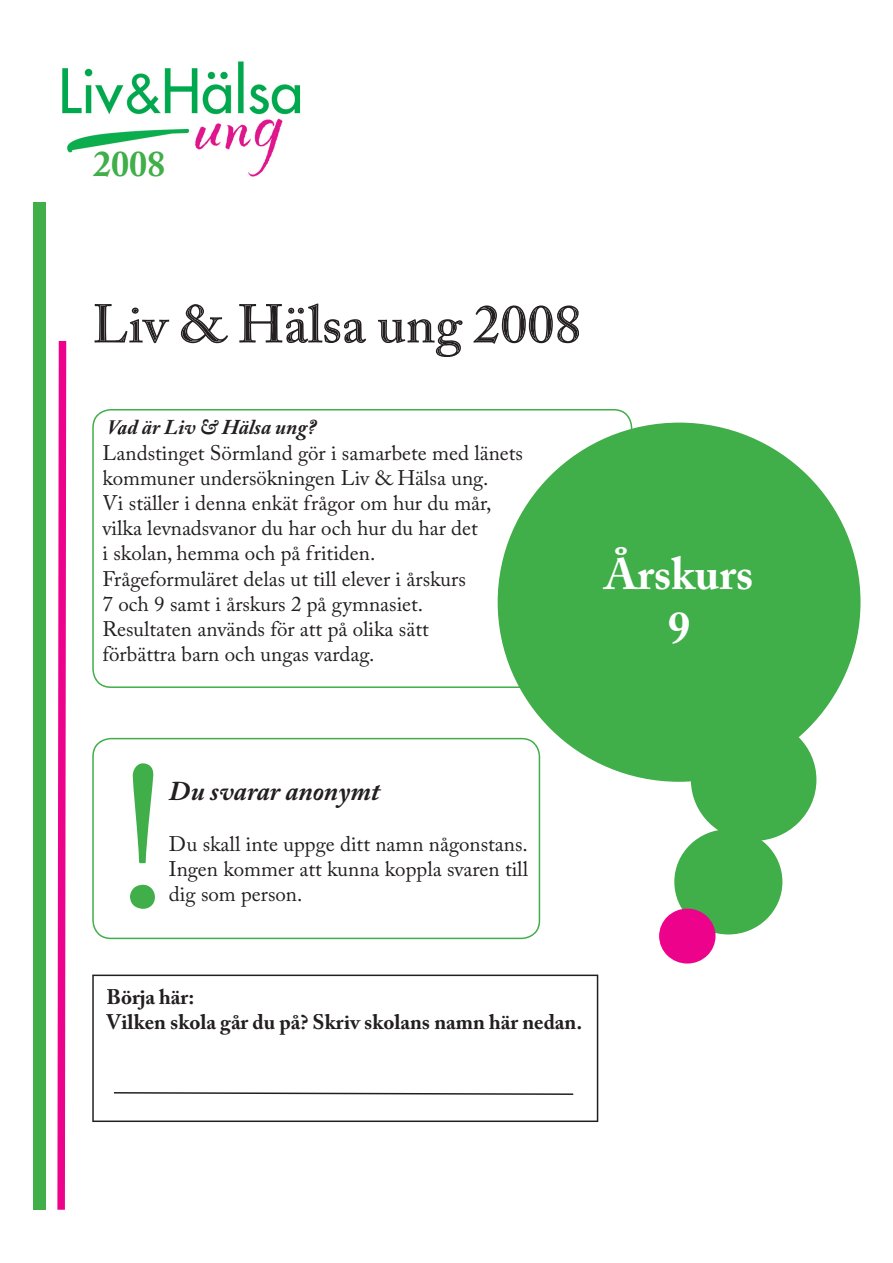
<style>
.page{position:relative;width:893px;height:1263px;background:#fff}
.page>*{position:absolute;margin:0;border:0;box-sizing:border-box;transform-origin:0 0}
.t1{font:209.25px "Adobe Caslon Pro";color:#40ae49}
.t2{font:600 54px "Adobe Caslon Pro";color:#231f20}
.t3{font:700 45px/54px "Adobe Caslon Pro";color:#fff;text-align:center}
.t4{font:700 36px "Adobe Caslon Pro";color:#40ae49}
.t5{font:italic 700 27px "Adobe Caslon Pro";color:#231f20}
.t6{font:21px/25.2px "Adobe Caslon Pro";color:#231f20}
.t7{font:700 21px/25.2px "Adobe Caslon Pro";color:#231f20}
.t8{font:italic 700 21px "Adobe Caslon Pro";color:#231f20}
</style>
<div class="page">
<svg style="left:659px;top:782px;width:157px;height:181px"></svg>
<svg style="left:92px;top:409px;width:540px;height:279px"></svg>
<img style="left:62px;top:61px;width:239px;height:116px">
<div style="left:34px;top:202px;width:12px;height:1008px;background:#40ae49"></div>
<svg style="left:57px;top:341px;width:9px;height:869px;background:#ef2c9f"></svg>
<svg style="left:92px;top:974px;width:506px;height:148px"></svg>
<svg style="left:498px;top:423px;width:362px;height:359px;fill:#40ae49"></svg>
<svg style="left:92px;top:738px;width:448px;height:201px"></svg>
<svg style="left:114px;top:1092px;width:459px;height:3px"></svg>
<h3 class="t4" style="left:93px;top:143px;width:73px">2008</h3>
<h2 class="t2" style="left:92px;top:292px;width:491px">Liv &amp; Hälsa ung 2008</h2>
<p class="t8" style="left:107px;top:415px;width:211px">Vad är Liv &amp; Hälsa ung?</p>
<p class="t6" style="left:103px;top:440px;width:422px">Landstinget Sörmland gör i samarbete med länets kommuner undersökningen Liv &amp; Hälsa ung.<br>Vi ställer i denna enkät frågor om hur du mår, vilka levnadsvanor du har och hur du har det<br>i skolan, hemma och på fritiden.<br>Frågeformuläret delas ut till elever i årskurs<br>7 och 9 samt i årskurs 2 på gymnasiet.<br>Resultaten används för att på olika sätt<br>förbättra barn och ungas vardag.</p>
<h3 class="t3" style="left:605px;top:546px;width:150px">Årskurs<br>9</h3>
<h1 class="t1" style="left:116px;top:712px;width:55px">!</h1>
<p class="t5" style="left:169px;top:775px;width:212px">Du svarar anonymt</p>
<p class="t6" style="left:169px;top:831px;width:361px;text-align:justify">Du skall inte uppge ditt namn någonstans.<br>Ingen kommer att kunna koppla svaren till dig som person.</p>
<p class="t7" style="left:107px;top:984px;width:477px">Börja här:<br>Vilken skola går du på? Skriv skolans namn här nedan.</p>
</div>
